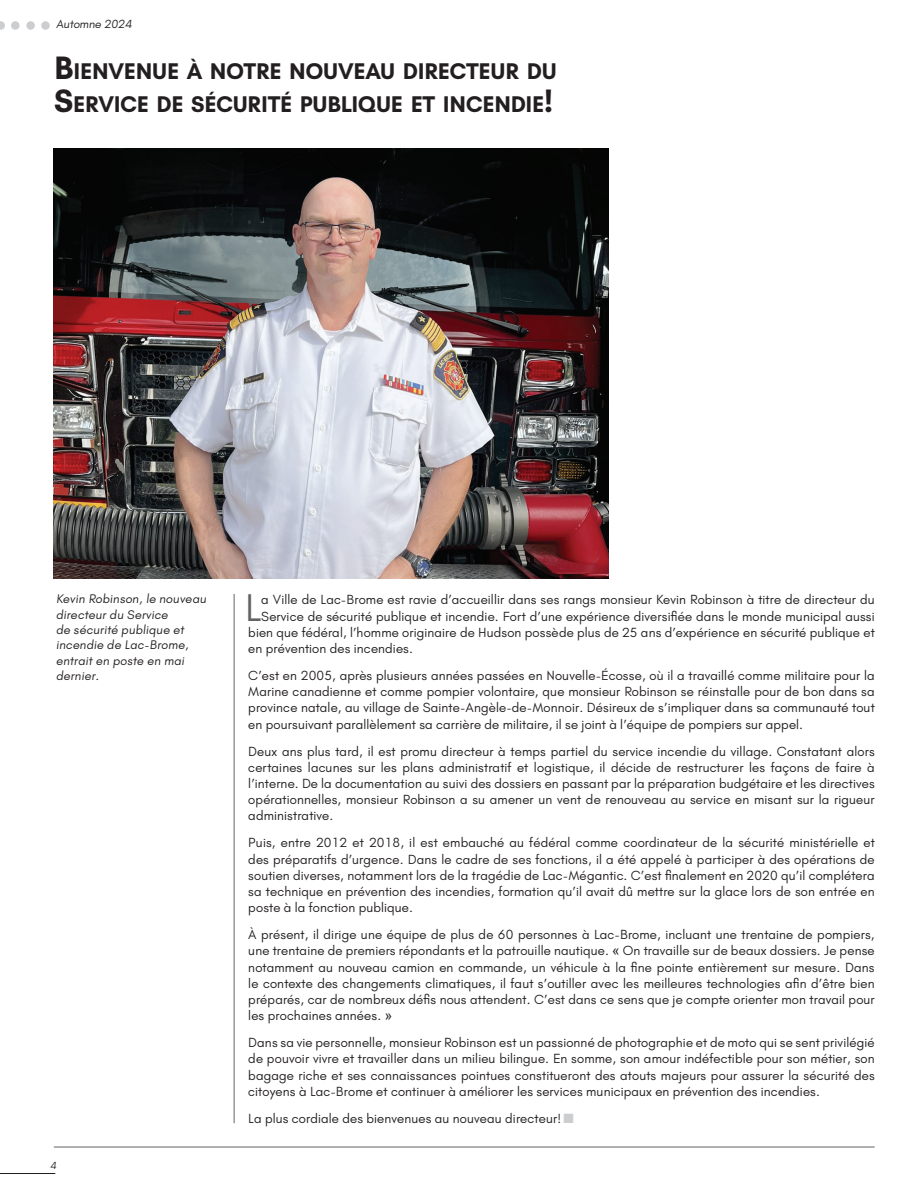
<style>
.page{position:relative;width:918px;height:1188px;background:#fff}
.page>*{position:absolute;margin:0;border:0;box-sizing:border-box;transform-origin:0 0}
.t1{font:39.45px "Glacial Indifference";color:#636366}
.t2{font:700 23.1px/33px "Glacial Indifference";letter-spacing:-.01em;color:#231f20}
.t3{font:13.5px/16.2px "Glacial Indifference";letter-spacing:.01em;color:#231f20;text-align:justify}
.t4{font:12.75px/15.3px "Glacial Indifference";color:#231f20}
.t5{font:12px "Glacial Indifference";color:#231f20}
.t6{font:10.5px "Glacial Indifference";color:#231f20}
.s1{font-size:33px}
.s2{font-family:"Arial"}
.s3{color:#cccdcf}
</style>
<div class="page">
<hr style="left:0;top:1173px;width:55px;height:1px;background:#231f20">
<svg style="left:0;top:21px;width:5px;height:9px"></svg>
<div style="left:11px;top:21px;width:9px;height:9px;background:#cccdcf;border-radius:50%"></div>
<div style="left:26px;top:21px;width:9px;height:9px;background:#cccdcf;border-radius:50%"></div>
<div style="left:41px;top:21px;width:9px;height:9px;background:#cccdcf;border-radius:50%"></div>
<hr style="left:54px;top:1147px;width:821px;height:1px;background:#636366">
<hr style="left:234px;top:594px;width:1px;height:529px;background:#636366">
<img style="left:54px;top:149px;width:554px;height:429px">
<p class="t5" style="left:56px;top:17px;width:79px">Automne 2024</p>
<h2 class="t2" style="left:54px;top:54px;width:504px"><span class="s1">B</span>IENVENUE À NOTRE NOUVEAU DIRECTEUR DU<br><span class="s1">S</span>ERVICE DE SÉCURITÉ PUBLIQUE ET INCENDIE<span class="s1">!</span></h2>
<p class="t4" style="left:56px;top:591px;width:154px">Kevin Robinson, le nouveau directeur du Service<br>de sécurité publique et incendie de Lac-Brome, entrait en poste en mai dernier.</p>
<p class="t6" style="left:50px;top:1159px;width:9px">4</p>
<h1 class="t1" style="left:245px;top:583px;width:18px">L</h1>
<p class="t3" style="left:261px;top:592px;width:615px">a Ville de Lac-Brome est ravie d’accueillir dans ses rangs monsieur Kevin Robinson à titre de directeur du</p>
<p class="t3" style="left:261px;top:608px;width:615px">Service de sécurité publique et incendie. Fort d’une expérience diversifiée dans le monde municipal aussi</p>
<p class="t3" style="left:248px;top:624px;width:628px">bien que fédéral, l’homme originaire de Hudson possède plus de 25 ans d’expérience en sécurité publique et</p>
<p class="t3" style="left:248px;top:640px;width:166px">en prévention des incendies.</p>
<p class="t3" style="left:248px;top:667px;width:628px">C’est en 2005, après plusieurs années passées en Nouvelle-Écosse, où il a travaillé comme militaire pour la Marine canadienne et comme pompier volontaire, que monsieur Robinson se réinstalle pour de bon dans sa province natale, au village de Sainte-Angèle-de-Monnoir. Désireux de s’impliquer dans sa communauté tout en poursuivant parallèlement sa carrière de militaire, il se joint à l’équipe de pompiers sur appel.</p>
<p class="t3" style="left:248px;top:743px;width:628px">Deux ans plus tard, il est promu directeur à temps partiel du service incendie du village. Constatant alors certaines lacunes sur les plans administratif et logistique, il décide de restructurer les façons de faire à l’interne. De la documentation au suivi des dossiers en passant par la préparation budgétaire et les directives opérationnelles, monsieur Robinson a su amener un vent de renouveau au service en misant sur la rigueur administrative.</p>
<p class="t3" style="left:248px;top:835px;width:628px">Puis, entre 2012 et 2018, il est embauché au fédéral comme coordinateur de la sécurité ministérielle et des préparatifs d’urgence. Dans le cadre de ses fonctions, il a été appelé à participer à des opérations de soutien diverses, notamment lors de la tragédie de Lac-Mégantic. C’est finalement en 2020 qu’il complétera sa technique en prévention des incendies, formation qu’il avait dû mettre sur la glace lors de son entrée en poste à la fonction publique.</p>
<p class="t3" style="left:248px;top:926px;width:628px">À présent, il dirige une équipe de plus de 60 personnes à Lac-Brome, incluant une trentaine de pompiers, une trentaine de premiers répondants et la patrouille nautique. <span class="s2">«</span> On travaille sur de beaux dossiers. Je pense notamment au nouveau camion en commande, un véhicule à la fine pointe entièrement sur mesure. Dans le contexte des changements climatiques, il faut s’outiller avec les meilleures technologies afin d’être bien préparés, car de nombreux défis nous attendent. C’est dans ce sens que je compte orienter mon travail pour les prochaines années. <span class="s2">»</span></p>
<p class="t3" style="left:248px;top:1034px;width:628px">Dans sa vie personnelle, monsieur Robinson est un passionné de photographie et de moto qui se sent privilégié de pouvoir vivre et travailler dans un milieu bilingue. En somme, son amour indéfectible pour son métier, son bagage riche et ses connaissances pointues constitueront des atouts majeurs pour assurer la sécurité des citoyens à Lac-Brome et continuer à améliorer les services municipaux en prévention des incendies.</p>
<p class="t3" style="left:248px;top:1110px;width:327px">La plus cordiale des bienvenues au nouveau directeur! <span class="s3">■</span></p>
</div>
